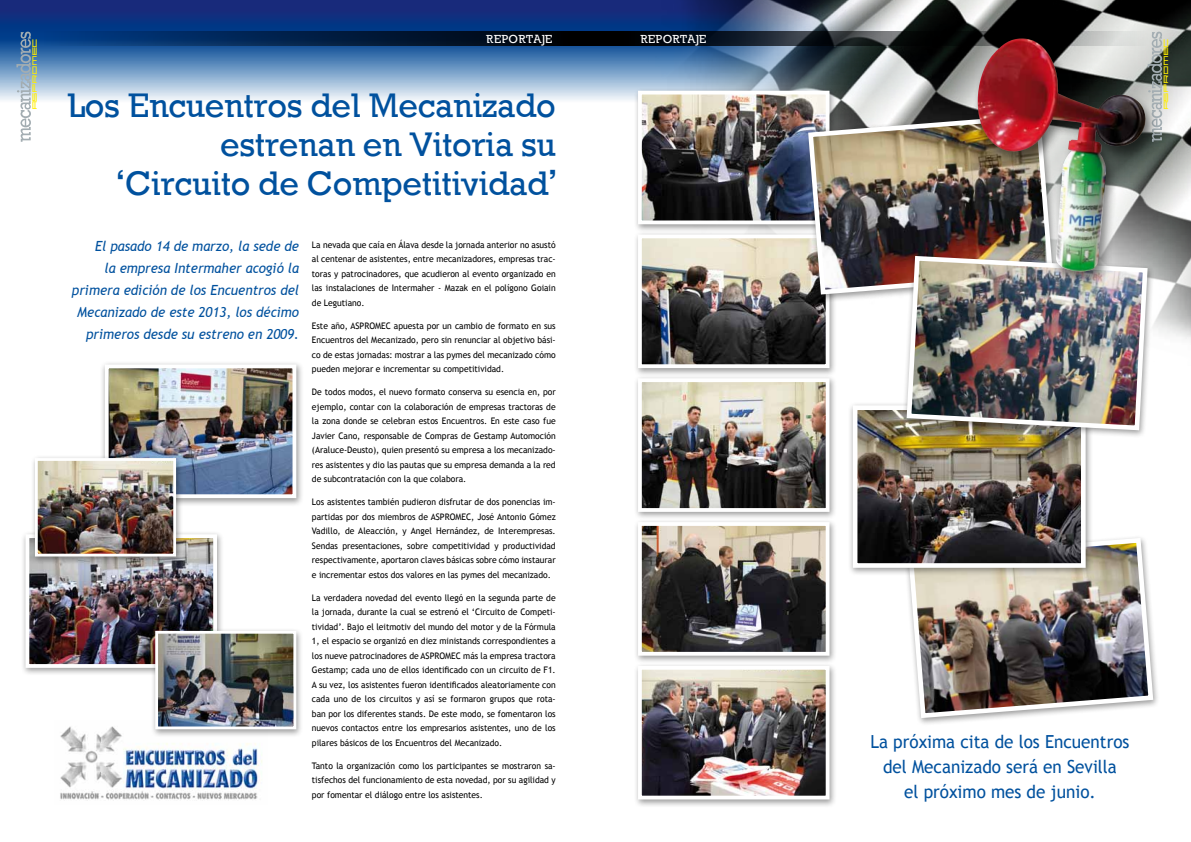
<style>
.page{position:relative;width:1191px;height:842px;background:#fff}
.page>*{position:absolute;margin:0;border:0;box-sizing:border-box;transform-origin:0 0}
.t1{font:35px/39px "Providence";letter-spacing:-.01em;color:#00519e;text-align:right}
.t2{font:18px/25px "Trebuchet MS";color:#00519e;text-align:center;scale:.95 1}
.t3{font:italic 14px/22px "Trebuchet MS";color:#00519e;text-align:right;scale:.95 1}
.t4{font:12px "Providence";letter-spacing:.02em;color:#fff}
.t5{font:9px/14.5px "Trebuchet MS";color:#000;text-align:justify;scale:.95 1}
.t6{font:3.4px "Abstract";letter-spacing:-.025em;color:#ffed00;scale:.94 1}
.s1{font-family:"Helvetica";font-weight:700}
</style>
<div class="page">
<div style="left:904px;top:535px;width:256px;height:191px;background:#000;opacity:.4"></div>
<img style="left:906px;top:535px;width:249px;height:185px">
<svg style="left:0;top:0;width:649px;height:100px"></svg>
<div style="left:21px;top:531px;width:203px;height:145px;background:#000;opacity:.4"></div>
<img style="left:31px;top:539px;width:181px;height:124px">
<div style="left:26px;top:534px;width:191px;height:134px;border:4px solid #fff"></div>
<img style="left:649px;top:0;width:542px;height:341px">
<svg style="left:41px;top:32px;width:554px;height:14px"></svg>
<svg style="left:595px;top:32px;width:552px;height:14px"></svg>
<svg style="left:1147px;top:32px;width:15px;height:110px"></svg>
<svg style="left:16px;top:32px;width:15px;height:110px"></svg>
<img style="left:60px;top:726px;width:202px;height:75px">
<div style="left:633px;top:87px;width:203px;height:146px;background:#000;opacity:.4"></div>
<img style="left:643px;top:96px;width:181px;height:123px">
<div style="left:638px;top:91px;width:191px;height:133px;border:4px solid #fff"></div>
<div style="left:633px;top:375px;width:203px;height:145px;background:#000;opacity:.4"></div>
<img style="left:643px;top:383px;width:181px;height:124px">
<div style="left:638px;top:378px;width:191px;height:134px;border:4px solid #fff"></div>
<div style="left:633px;top:519px;width:203px;height:145px;background:#000;opacity:.4"></div>
<img style="left:643px;top:527px;width:181px;height:124px">
<div style="left:638px;top:522px;width:191px;height:134px;border:4px solid #fff"></div>
<div style="left:633px;top:231px;width:203px;height:145px;background:#000;opacity:.4"></div>
<img style="left:643px;top:239px;width:181px;height:124px">
<div style="left:638px;top:234px;width:191px;height:134px;border:4px solid #fff"></div>
<div style="left:633px;top:662px;width:203px;height:146px;background:#000;opacity:.4"></div>
<img style="left:643px;top:671px;width:181px;height:123px">
<div style="left:638px;top:666px;width:191px;height:133px;border:4px solid #fff"></div>
<div style="left:803px;top:111px;width:256px;height:192px;background:#000;opacity:.4"></div>
<img style="left:805px;top:112px;width:167px;height:185px">
<div style="left:848px;top:402px;width:245px;height:175px;background:#000;opacity:.4"></div>
<img style="left:859px;top:411px;width:220px;height:151px">
<div style="left:853px;top:405px;width:232px;height:163px;border:5px solid #fff"></div>
<div style="left:902px;top:252px;width:252px;height:187px;background:#000;opacity:.4"></div>
<img style="left:904px;top:253px;width:246px;height:180px">
<div style="left:100px;top:361px;width:203px;height:145px;background:#000;opacity:.4"></div>
<img style="left:110px;top:369px;width:181px;height:124px">
<div style="left:105px;top:364px;width:191px;height:134px;border:4px solid #fff"></div>
<div style="left:30px;top:455px;width:153px;height:110px;background:#000;opacity:.4"></div>
<img style="left:39px;top:462px;width:133px;height:90px">
<div style="left:35px;top:458px;width:141px;height:98px;border:3px solid #fff"></div>
<div style="left:150px;top:627px;width:153px;height:111px;background:#000;opacity:.4"></div>
<img style="left:159px;top:635px;width:133px;height:90px">
<div style="left:155px;top:631px;width:141px;height:98px;border:3px solid #fff"></div>
<div style="left:972px;top:37px;width:186px;height:251px;background:#000;opacity:.5"></div>
<img style="left:977px;top:39px;width:169px;height:233px">
<h3 class="t4" style="left:486px;top:34px;width:68px">REPORTAJE</h3>
<h3 class="t4" style="left:640px;top:34px;width:68px">REPORTAJE</h3>
<p class="t6" style="left:34px;top:109px;width:78px;rotate:-90deg">aspromec</p>
<p class="t6" style="left:1165px;top:109px;width:78px;rotate:-90deg">aspromec</p>
<h1 class="t1" style="left:67px;top:88px;width:492px">Los Encuentros del Mecanizado estrenan en Vitoria su<br><span class="s1">‘</span>Circuito de Competitividad<span class="s1">’</span></h1>
<p class="t5" style="left:312px;top:237px;width:258px">La nevada que caía en Álava desde la jornada anterior no asustó al centenar de asistentes, entre mecanizadores, empresas trac&shy;toras y patrocinadores, que acudieron al evento organizado en las instalaciones de Intermaher - Mazak en el polígono Goiain de Legutiano.</p>
<p class="t5" style="left:312px;top:318px;width:258px">Este año, ASPROMEC apuesta por un cambio de formato en sus Encuentros del Mecanizado, pero sin renunciar al objetivo bási&shy;co de estas jornadas: mostrar a las pymes del mecanizado cómo pueden mejorar e incrementar su competitividad.</p>
<p class="t5" style="left:312px;top:385px;width:258px">De todos modos, el nuevo formato conserva su esencia en, por ejemplo, contar con la colaboración de empresas tractoras de la zona donde se celebran estos Encuentros. En este caso fue Javier Cano, responsable de Compras de Gestamp Automoción (Araluce-Deusto), quien presentó su empresa a los mecanizado&shy;res asistentes y dio las pautas que su empresa demanda a la red de subcontratación con la que colabora.</p>
<p class="t5" style="left:312px;top:495px;width:258px">Los asistentes también pudieron disfrutar de dos ponencias im&shy;partidas por dos miembros de ASPROMEC, José Antonio Gómez Vadillo, de Aleacción, y Angel Hernández, de Interempresas.<br>Sendas presentaciones, sobre competitividad y productividad respectivamente, aportaron claves básicas sobre cómo instaurar e incrementar estos dos valores en las pymes del mecanizado.</p>
<p class="t5" style="left:312px;top:590px;width:258px">La verdadera novedad del evento llegó en la segunda parte de la jornada, durante la cual se estrenó el ‘Circuito de Competi&shy;tividad’. Bajo el leitmotiv del mundo del motor y de la Fórmula 1, el espacio se organizó en diez ministands correspondientes a los nueve patrocinadores de ASPROMEC más la empresa tractora Gestamp; cada uno de ellos identificado con un circuito de F1.<br>A su vez, los asistentes fueron identificados aleatoriamente con cada uno de los circuitos y así se formaron grupos que rota&shy;ban por los diferentes stands. De este modo, se fomentaron los nuevos contactos entre los empresarios asistentes, uno de los pilares básicos de los Encuentros del Mecanizado.</p>
<p class="t5" style="left:312px;top:758px;width:258px">Tanto la organización como los participantes se mostraron sa&shy;tisfechos del funcionamiento de esta novedad, por su agilidad y por fomentar el diálogo entre los asistentes.</p>
<h3 class="t3" style="left:72px;top:235px;width:241px">El pasado 14 de marzo, la sede de<br>la empresa Intermaher acogió la primera edición de los Encuentros del Mecanizado de este 2013, los décimo primeros desde su estreno en 2009.</h3>
<h2 class="t2" style="left:870px;top:730px;width:274px">La próxima cita de los Encuentros del Mecanizado será en Sevilla<br>el próximo mes de junio.</h2>
</div>
